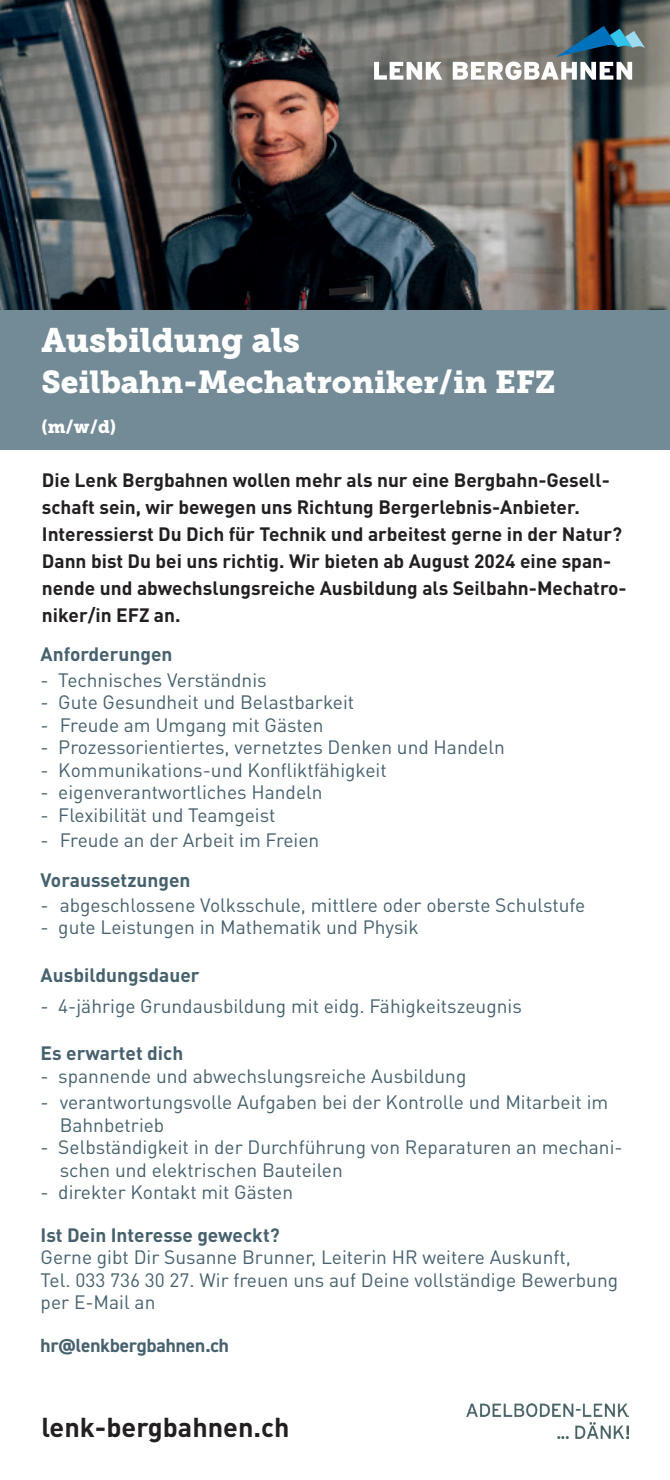
<style>
.page{position:relative;width:670px;height:1480px;background:#fff}
.page>*{position:absolute;margin:0;border:0;box-sizing:border-box;transform-origin:0 0}
.t1{font:33.75px "Museo Slab 900";color:#fff}
.t2{font:31.5px "Museo Slab 900";color:#fff}
.t3{font:700 27px "DIN Pro";color:#231f20}
.t4{font:19.12px/22.5px "DIN Pro";color:#46616e}
.t5{font:700 19.12px/27px "DIN Pro";color:#231f20}
.t6{font:700 19.12px "DIN Pro";color:#46616e}
.t7{font:700 19.12px "DIN2014";color:#46616e}
.t8{font:18px "Museo Slab 900";color:#fff}
</style>
<div class="page">
<img style="left:0;top:0;width:669px;height:310px">
<img style="left:467px;top:1403px;width:161px;height:35px">
<div style="left:0;top:310px;width:670px;height:139px;background:#738b97"></div>
<svg style="left:374px;top:62px;width:68px;height:18px"></svg>
<svg style="left:453px;top:26px;width:192px;height:54px"></svg>
<svg style="left:329px;top:286px;width:37px;height:10px"></svg>
<h1 class="t1" style="left:41px;top:321px;width:260px">Ausbildung als</h1>
<h2 class="t2" style="left:41px;top:363px;width:516px">Seilbahn-Mechatroniker/in EFZ</h2>
<p class="t8" style="left:41px;top:416px;width:76px">(m/w/d)</p>
<p class="t5" style="left:42px;top:466px;width:586px">Die Lenk Bergbahnen wollen mehr als nur eine Bergbahn-Gesell&shy;schaft sein, wir bewegen uns Richtung Bergerlebnis-Anbieter.<br>Interessierst Du Dich für Technik und arbeitest gerne in der Natur?<br>Dann bist Du bei uns richtig. Wir bieten ab August 2024 eine span&shy;nende und abwechslungsreiche Ausbildung als Seilbahn-Mechatro&shy;niker/in EFZ an.</p>
<p class="t6" style="left:41px;top:641px;width:133px">Anforderungen</p>
<p class="t4" style="left:41px;top:668px;width:228px">- Technisches Verständnis</p>
<p class="t4" style="left:41px;top:691px;width:315px">- Gute Gesundheit und Belastbarkeit</p>
<p class="t4" style="left:41px;top:713px;width:284px">- Freude am Umgang mit Gästen</p>
<p class="t4" style="left:41px;top:736px;width:465px">- Prozessorientiertes, vernetztes Denken und Handeln</p>
<p class="t4" style="left:41px;top:758px;width:348px">- Kommunikations-und Konfliktfähigkeit</p>
<p class="t4" style="left:41px;top:781px;width:283px">- eigenverantwortliches Handeln</p>
<p class="t4" style="left:41px;top:803px;width:236px">- Flexibilität und Teamgeist</p>
<p class="t4" style="left:41px;top:828px;width:280px">- Freude an der Arbeit im Freien</p>
<p class="t6" style="left:41px;top:867px;width:151px">Voraussetzungen</p>
<p class="t4" style="left:41px;top:893px;width:546px">- abgeschlossene Volksschule, mittlere oder oberste Schulstufe</p>
<p class="t4" style="left:41px;top:916px;width:379px">- gute Leistungen in Mathematik und Physik</p>
<p class="t6" style="left:41px;top:962px;width:160px">Ausbildungsdauer</p>
<p class="t4" style="left:41px;top:994px;width:482px">- 4-jährige Grundausbildung mit eidg. Fähigkeitszeugnis</p>
<p class="t6" style="left:41px;top:1041px;width:144px">Es erwartet dich</p>
<p class="t4" style="left:41px;top:1064px;width:427px">- spannende und abwechslungsreiche Ausbildung</p>
<p class="t4" style="left:60px;top:1090px;width:550px;text-indent:-19px">- verantwortungsvolle Aufgaben bei der Kontrolle und Mitarbeit im<br>Bahnbetrieb</p>
<p class="t4" style="left:60px;top:1135px;width:564px;text-indent:-19px">- Selbständigkeit in der Durchführung von Reparaturen an mechani&shy;schen und elektrischen Bauteilen</p>
<p class="t4" style="left:41px;top:1180px;width:254px">- direkter Kontakt mit Gästen</p>
<p class="t6" style="left:41px;top:1222px;width:241px">Ist Dein Interesse geweckt?</p>
<p class="t4" style="left:41px;top:1246px;width:579px">Gerne gibt Dir Susanne Brunner, Leiterin HR weitere Auskunft,<br>Tel. 033 736 30 27. Wir freuen uns auf Deine vollständige Bewerbung per E-Mail an</p>
<p class="t7" style="left:41px;top:1333px;width:190px">hr@lenkbergbahnen.ch</p>
<h3 class="t3" style="left:41px;top:1409px;width:249px">lenk-bergbahnen.ch</h3>
</div>
